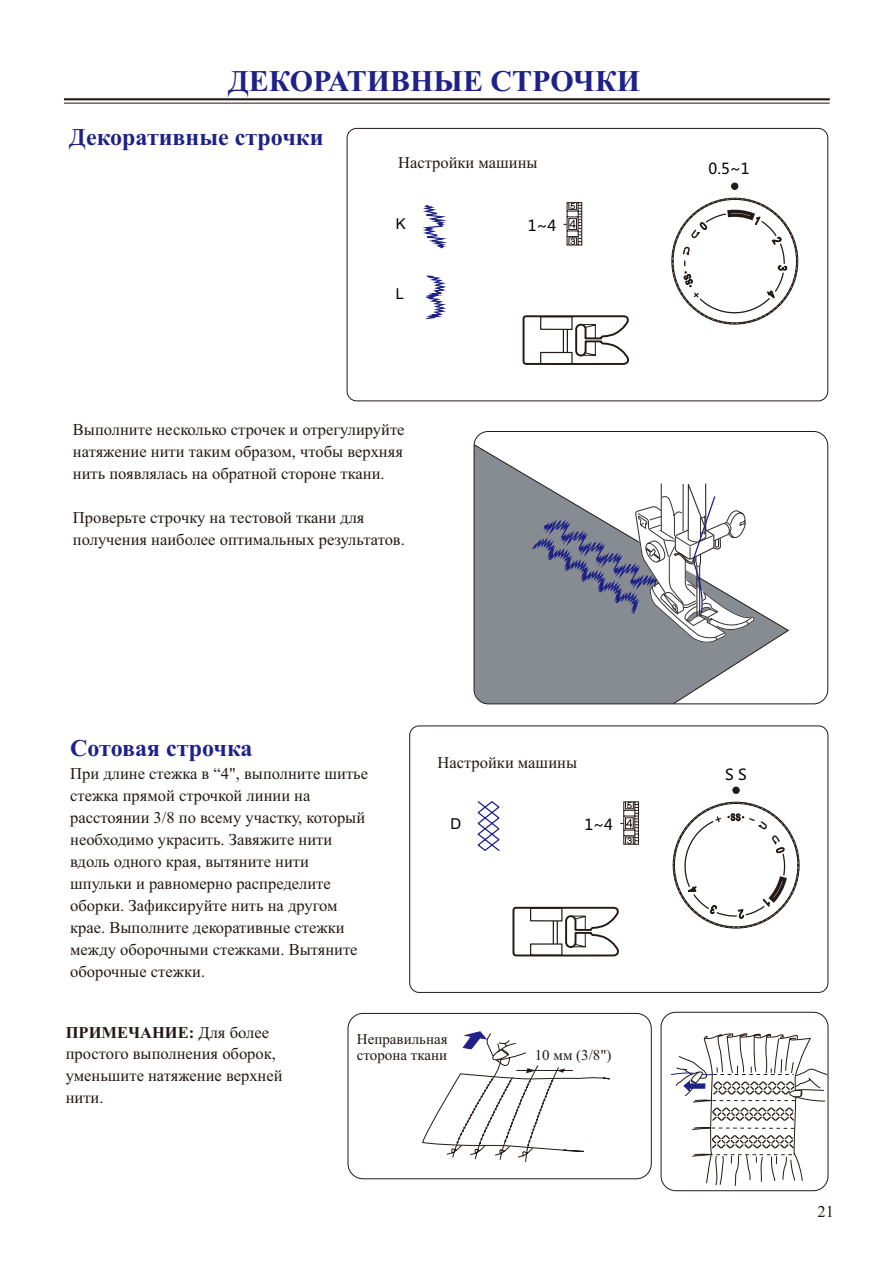
<style>
.page{position:relative;width:893px;height:1262px;background:#fff}
.page>*{position:absolute;margin:0;border:0;box-sizing:border-box;transform-origin:0 0}
.t1{font:700 30px "Times New Roman";color:#1e2188}
.t2{font:700 24px "Times New Roman";color:#1e2188}
.t3{font:16.5px/21.9px "Times New Roman";color:#231916}
.t4{font:15px/16.6px "Times New Roman";color:#231916}
.t5{font:15px "Microsoft Ya Hei";color:#070101}
.t6{font:15px "Arial";color:#070101}
.s1{font-weight:700}
</style>
<div class="page">
<svg style="left:670px;top:1033px;width:157px;height:153px"></svg>
<div style="left:660px;top:1011px;width:168px;height:180px;border:1px solid #231916;border-radius:15px"></div>
<div style="left:347px;top:1013px;width:304px;height:166px;border:1px solid #231916;border-radius:15px"></div>
<svg style="left:422px;top:1031px;width:188px;height:131px"></svg>
<svg style="left:473px;top:443px;width:316px;height:262px"></svg>
<hr style="left:64px;top:98px;width:765px;height:2px;background:#231916">
<hr style="left:64px;top:103px;width:765px;height:1px;background:#231916">
<svg style="left:426px;top:275px;width:21px;height:45px"></svg>
<svg style="left:423px;top:205px;width:24px;height:44px"></svg>
<svg style="left:522px;top:315px;width:107px;height:50px"></svg>
<div style="left:346px;top:128px;width:482px;height:273px;border:1px solid #231916;border-radius:10px"></div>
<svg style="left:563px;top:202px;width:19px;height:43px"></svg>
<svg style="left:671px;top:198px;width:126px;height:126px"></svg>
<div style="left:731px;top:183px;width:7px;height:7px;background:#231916;border:1px solid #231916;border-radius:50%"></div>
<svg style="left:477px;top:801px;width:23px;height:50px"></svg>
<svg style="left:512px;top:906px;width:107px;height:51px"></svg>
<div style="left:409px;top:725px;width:419px;height:267px;border:1px solid #231916;border-radius:9px"></div>
<svg style="left:620px;top:801px;width:19px;height:43px"></svg>
<svg style="left:673px;top:802px;width:126px;height:126px"></svg>
<div style="left:732px;top:786px;width:7px;height:8px;background:#231916;border:1px solid #231916;border-radius:50%"></div>
<h1 class="t1" style="left:228px;top:70px;width:413px">ДЕКОРАТИВНЫЕ СТРОЧКИ</h1>
<h2 class="t2" style="left:69px;top:128px;width:256px">Декоративные строчки</h2>
<p class="t3" style="left:398px;top:153px;width:141px">Настройки машины</p>
<p class="t6" style="left:396px;top:218px;width:12px">K</p>
<p class="t5" style="left:527px;top:219px;width:30px">1~4</p>
<p class="t6" style="left:396px;top:288px;width:10px">L</p>
<p class="t3" style="left:73px;top:420px;width:333px;text-align:justify">Выполните несколько строчек и отрегулируйте натяжение нити таким образом, чтобы верхняя нить появлялась на обратной стороне ткани.</p>
<p class="t3" style="left:73px;top:508px;width:333px">Проверьте строчку на тестовой ткани для получения наиболее оптимальных результатов.</p>
<p class="t5" style="left:708px;top:162px;width:43px">0.5~1</p>
<h2 class="t2" style="left:70px;top:740px;width:184px">Сотовая строчка</h2>
<p class="t3" style="left:70px;top:764px;width:299px">При длине стежка в “4", выполните шитье стежка прямой строчкой линии на расстоянии 3/8 по всему участку, который необходимо украсить. Завяжите нити вдоль одного края, вытяните нити шпульки и равномерно распределите оборки. Зафиксируйте нить на другом крае. Выполните декоративные стежки между оборочными стежками. Вытяните оборочные стежки.</p>
<p class="t3" style="left:437px;top:753px;width:141px">Настройки машины</p>
<p class="t6" style="left:450px;top:818px;width:12px">D</p>
<p class="t5" style="left:584px;top:817px;width:30px">1~4</p>
<p class="t3" style="left:66px;top:1022px;width:218px"><span class="s1">ПРИМЕЧАНИЕ:</span> Для более простого выполнения оборок, уменьшите натяжение верхней нити.</p>
<p class="t4" style="left:357px;top:1031px;width:92px">Неправильная сторона ткани</p>
<p class="t4" style="left:534px;top:1047px;width:78px">10 мм (3/8")</p>
<p class="t5" style="left:725px;top:768px;width:23px">S S</p>
<p class="t3" style="left:817px;top:1201px;width:18px">21</p>
</div>
